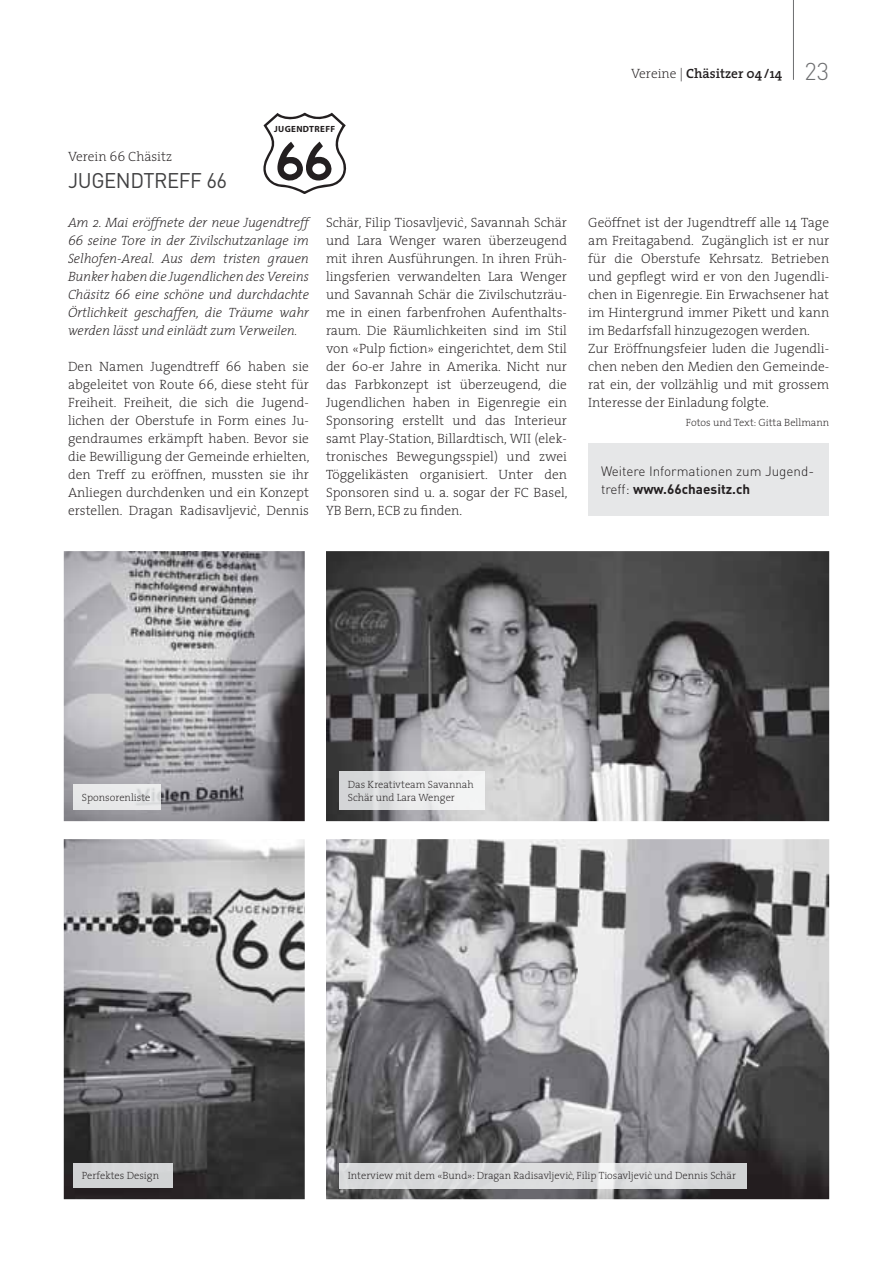
<style>
.page{position:relative;width:893px;height:1263px;background:#fff}
.page>*{position:absolute;margin:0;border:0;box-sizing:border-box;transform-origin:0 0}
.t1{font:21px "DIN";letter-spacing:-.02em;color:#404041}
.t2{font:200 13.5px/18px "The Serif";color:#231f20;text-align:justify}
.t3{font:italic 200 13.5px/18px "The Serif";letter-spacing:-.01em;color:#231f20;text-align:justify}
.t4{font:300 13.5px/18px "DIN";color:#231f20}
.t5{font:600 13.5px "The Serif";color:#231f20}
.t6{font:200 10.5px "The Serif";color:#231f20}
.t7{font:700 9px "Myriad Pro";letter-spacing:.04em;color:#231f20}
.s1{font-weight:200}
.s2{font-family:"DIN";font-weight:300;font-size:24px;color:#6d6e70}
.s3{font-weight:700}
</style>
<div class="page">
<hr style="left:793px;top:0;width:1px;height:80px;background:#6d6e70">
<svg style="left:263px;top:113px;width:84px;height:81px"></svg>
<img style="left:326px;top:551px;width:503px;height:270px">
<img style="left:64px;top:551px;width:241px;height:270px">
<img style="left:326px;top:839px;width:503px;height:360px">
<img style="left:64px;top:839px;width:241px;height:360px">
<img style="left:339px;top:1163px;width:407px;height:25px">
<img style="left:339px;top:772px;width:145px;height:37px">
<img style="left:73px;top:784px;width:87px;height:25px">
<div style="left:73px;top:1163px;width:99px;height:25px;background:#d2d3d4"></div>
<div style="left:588px;top:443px;width:241px;height:72px;background:#e6e7e8"></div>
<p class="t7" style="left:274px;top:123px;width:63px">JUGENDTREFF</p>
<p class="t5" style="left:631px;top:68px;width:199px"><span class="s1">Vereine |</span> Chäsitzer 04 / 14 <span class="s2">23</span></p>
<p class="t2" style="left:68px;top:149px;width:106px">Verein 66 Chäsitz</p>
<h1 class="t1" style="left:68px;top:173px;width:161px">JUGENDTREFF 66</h1>
<p class="t3" style="left:68px;top:215px;width:242px">Am 2. Mai eröffnete der neue Jugendtreff 66 seine Tore in der Zivilschutzanlage im Selhofen-Areal. Aus dem tristen grauen Bunker haben die Jugendlichen des Vereins Chäsitz 66 eine schöne und durchdachte Örtlichkeit geschaffen, die Träume wahr werden lässt und einlädt zum Verweilen.</p>
<p class="t2" style="left:68px;top:359px;width:243px">Den Namen Jugendtreff 66 haben sie abgeleitet von Route 66, diese steht für Freiheit. Freiheit, die sich die Jugend&shy;lichen der Oberstufe in Form eines Ju&shy;gendraumes erkämpft haben. Bevor sie die Bewilligung der Gemeinde erhielten, den Treff zu eröffnen, mussten sie ihr Anliegen durchdenken und ein Konzept erstellen. Dragan Radisavljevic`, Dennis</p>
<p class="t2" style="left:326px;top:215px;width:243px">Schär, Filip Tiosavljevic`, Savannah Schär und Lara Wenger waren überzeugend mit ihren Ausführungen. In ihren Früh&shy;lingsferien verwandelten Lara Wenger und Savannah Schär die Zivilschutzräu&shy;me in einen farbenfrohen Aufenthalts&shy;raum. Die Räumlichkeiten sind im Stil von «Pulp fiction» eingerichtet, dem Stil der 60-er Jahre in Amerika. Nicht nur das Farbkonzept ist überzeugend, die Jugendlichen haben in Eigenregie ein Sponsoring erstellt und das Interieur samt Play-Station, Billardtisch, WII (elek&shy;tronisches Bewegungsspiel) und zwei Töggelikästen organisiert. Unter den Sponsoren sind u. a. sogar der FC Basel, YB Bern, ECB zu finden.</p>
<p class="t2" style="left:588px;top:215px;width:242px;text-align:left">Geöffnet ist der Jugendtreff alle 14 Tage am Freitagabend. Zugänglich ist er nur für die Oberstufe Kehrsatz. Betrieben und gepflegt wird er von den Jugendli&shy;chen in Eigenregie. Ein Erwachsener hat im Hintergrund immer Pikett und kann im Bedarfsfall hinzugezogen werden.<br>Zur Eröffnungsfeier luden die Jugendli&shy;chen neben den Medien den Gemeinde&shy;rat ein, der vollzählig und mit grossem Interesse der Einladung folgte.</p>
<p class="t6" style="left:686px;top:419px;width:145px">Fotos und Text: Gitta Bellmann</p>
<p class="t4" style="left:601px;top:463px;width:215px">Weitere Informationen zum Jugend&shy;treff: <span class="s3">www.66chaesitz.ch</span></p>
<p class="t6" style="left:348px;top:780px;width:127px">Das Kreativteam Savannah</p>
<p class="t6" style="left:82px;top:793px;width:70px">Sponsorenliste</p>
<p class="t6" style="left:348px;top:793px;width:109px">Schär und Lara Wenger</p>
<p class="t6" style="left:82px;top:1172px;width:79px">Perfektes Design</p>
<p class="t6" style="left:348px;top:1172px;width:390px">Interview mit dem «Bund»: Dragan Radisavljevic`, Filip Tiosavljevic` und Dennis Schär</p>
</div>
